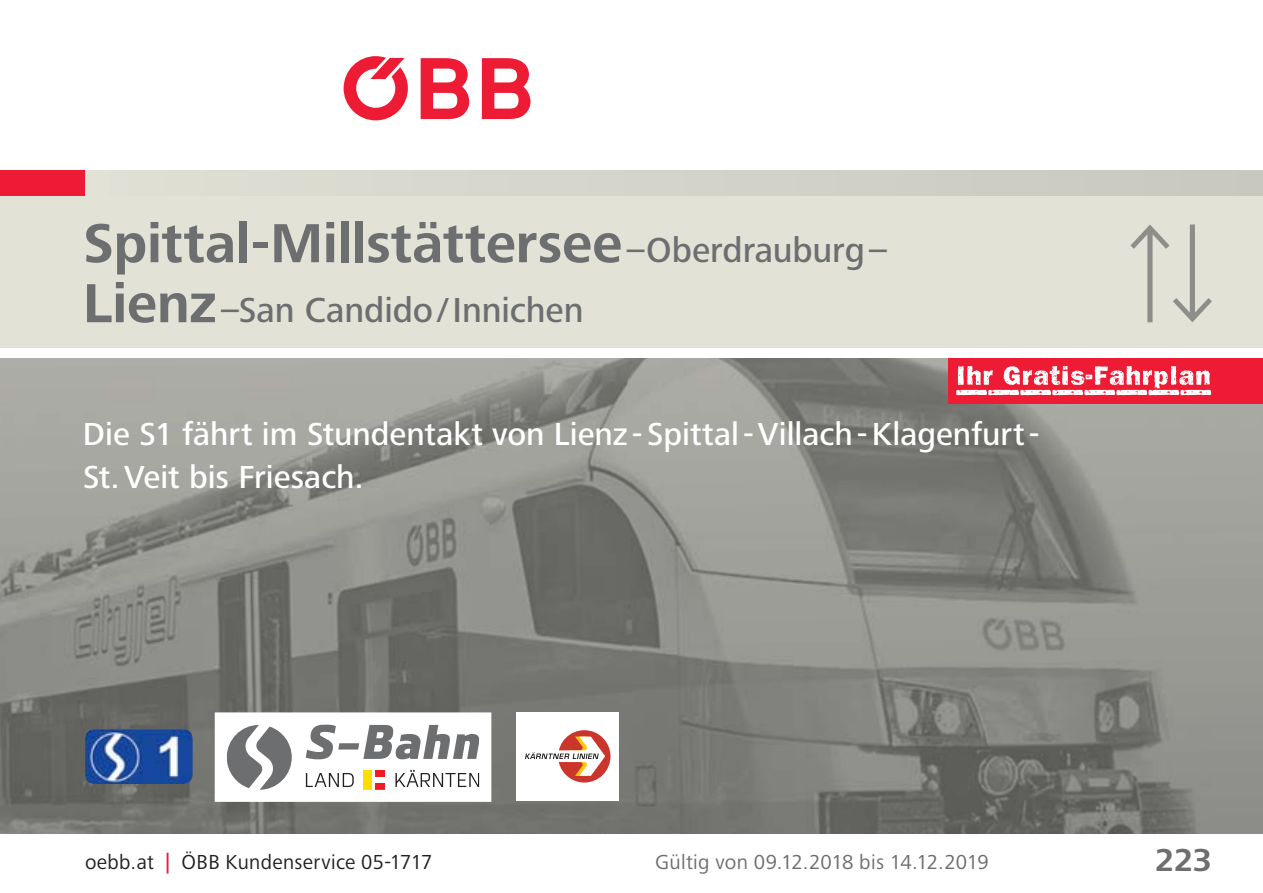
<style>
.page{position:relative;width:1263px;height:893px;background:#fff}
.page>*{position:absolute;margin:0;border:0;box-sizing:border-box;transform-origin:0 0}
.t1{font:700 57px "Frutiger Next Pro";letter-spacing:-.01em;color:#6d6e70}
.t2{font:500 36px "Frutiger Next Pro";color:#6d6e70}
.t3{font:500 33px/42px "Frutiger Next Pro";color:#fff}
.t4{font:700 33px "Frutiger Next Pro";color:#6d6e70}
.t5{font:21px "Frutiger Next Pro";letter-spacing:.01em;color:#6d6e70}
.t6{font:21px "Frutiger Next Pro";letter-spacing:.02em;color:#231f20}
.s1{font-weight:500;font-size:36px}
.s2{font-weight:700;font-size:57px}
.s3{font-weight:500;color:#ed1b34}
</style>
<div class="page">
<img style="left:0;top:358px;width:627px;height:475px">
<img style="left:627px;top:358px;width:636px;height:475px">
<div style="left:0;top:170px;width:1263px;height:179px;background:#e3e2d7"></div>
<svg style="left:482px;top:58px;width:48px;height:61px"></svg>
<svg style="left:421px;top:58px;width:48px;height:61px"></svg>
<svg style="left:344px;top:56px;width:64px;height:64px"></svg>
<svg style="left:1130px;top:225px;width:82px;height:97px"></svg>
<div style="left:949px;top:358px;width:314px;height:45px;background:#ed1b34"></div>
<img style="left:956px;top:366px;width:256px;height:30px">
<img style="left:85px;top:729px;width:108px;height:55px;border-radius:10px">
<div style="left:0;top:170px;width:85px;height:26px;background:#ed1b34"></div>
<div style="left:85px;top:170px;width:1178px;height:26px;background:#d4d4ca"></div>
<div style="left:517px;top:713px;width:102px;height:88px;background:#fff"></div>
<svg style="left:525px;top:730px;width:86px;height:53px"></svg>
<svg style="left:209px;top:706px;width:288px;height:102px"></svg>
<h1 class="t1" style="left:83px;top:209px;width:806px">Spittal-Millstättersee <span class="s1">–Oberdrauburg –</span></h1>
<p class="t2" style="left:83px;top:293px;width:502px"><span class="s2">Lienz</span> –San Candido / Innichen</p>
<p class="t3" style="left:83px;top:415px;width:958px">Die S1 fährt im Stundentakt von Lienz - Spittal - Villach - Klagenfurt -<br>St. Veit bis Friesach.</p>
<p class="t6" style="left:85px;top:851px;width:349px">oebb.at <span class="s3">|</span> ÖBB Kundenservice 05-1717</p>
<p class="t4" style="left:1155px;top:840px;width:58px">223</p>
<p class="t5" style="left:655px;top:851px;width:335px">Gültig von 09.12.2018 bis 14.12.2019</p>
</div>
